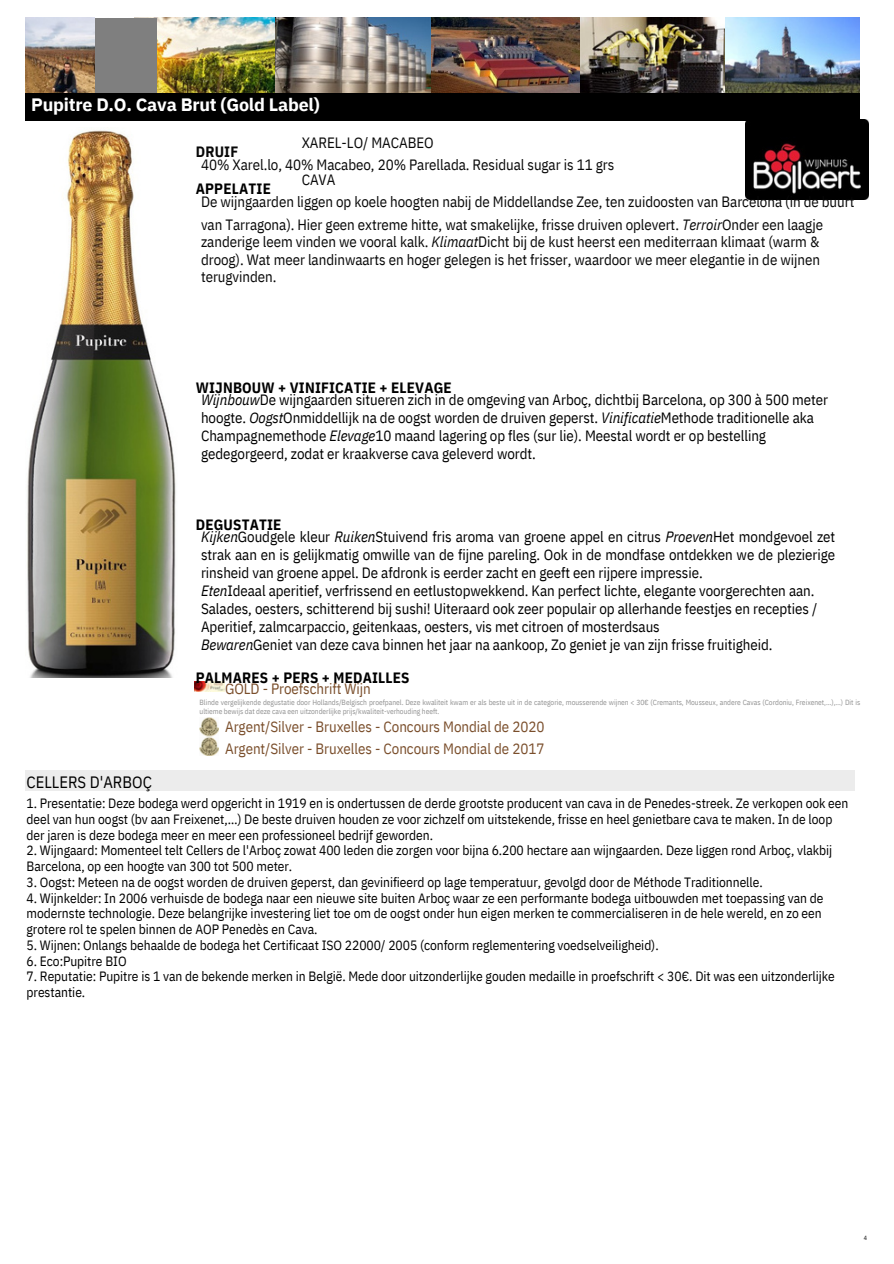
<style>
.page{position:relative;width:894px;height:1264px;background:#fff}
.page>*{position:absolute;margin:0;border:0;box-sizing:border-box;transform-origin:0 0}
.t1{font:700 17.85px "IBM Plex Sans";letter-spacing:-.01em;color:#fff}
.t2{font:16.5px "IBM Plex Sans Cond";color:#000}
.t3{font:15px/22.5px "IBM Plex Sans Cond";letter-spacing:-.005em;color:#7a4e2b}
.t4{font:700 15px "IBM Plex Sans Cond";letter-spacing:.01em;color:#000}
.t5{font:15px "IBM Plex Sans Cond";letter-spacing:-.005em;color:#080808}
.t6{font:700 15px "IBM Plex Sans Cond";letter-spacing:.01em;color:#080808}
.t7{font:14.85px/18px "IBM Plex Sans Cond";letter-spacing:-.005em;color:#000}
.t8{font:14.85px/22.5px "IBM Plex Sans Cond";letter-spacing:-.005em;color:#080808}
.t9{font:13.5px/15.8px "IBM Plex Sans Cond";letter-spacing:-.005em;color:#000}
.t10{font:7.5px/9px "IBM Plex Sans Cond";letter-spacing:-.005em;color:#929292}
.t11{font:6px "IBM Plex Sans Cond";color:#000}
.s1{font-style:italic}
</style>
<div class="page">
<img style="left:745px;top:119px;width:122px;height:80px">
<img style="left:27px;top:130px;width:149px;height:547px">
<div style="left:26px;top:770px;width:828px;height:21px;background:#ececec"></div>
<img style="left:157px;top:18px;width:118px;height:75px">
<div style="left:25px;top:18px;width:132px;height:92px;background:#7f7f7f"></div>
<img style="left:724px;top:18px;width:135px;height:75px">
<img style="left:275px;top:18px;width:156px;height:75px">
<img style="left:579px;top:18px;width:145px;height:75px">
<img style="left:431px;top:18px;width:148px;height:75px">
<img style="left:25px;top:18px;width:69px;height:75px">
<div style="left:25px;top:93px;width:834px;height:27px;background:#000"></div>
<img style="left:195px;top:681px;width:29px;height:10px">
<img style="left:199px;top:717px;width:20px;height:38px">
<p class="t1" style="left:31px;top:93px;width:290px">Pupitre D.O. Cava Brut (Gold Label)</p>
<h4 class="t5" style="left:302px;top:132px;width:133px">XAREL-LO/ MACABEO</h4>
<h4 class="t5" style="left:302px;top:170px;width:35px">CAVA</h4>
<h5 class="t6" style="left:196px;top:142px;width:44px">DRUIF</h5>
<h5 class="t4" style="left:196px;top:179px;width:76px">APPELATIE</h5>
<p class="t8" style="left:201px;top:153px;width:414px">40% Xarel.lo, 40% Macabeo, 20% Parellada. Residual sugar is 11 grs</p>
<p class="t8" style="left:201px;top:190px;width:654px">De wijngaarden liggen op koele hoogten nabij de Middellandse Zee, ten zuidoosten van Barcelona (in de buurt van Tarragona). Hier geen extreme hitte, wat smakelijke, frisse druiven oplevert. <span class="s1">Terroir</span>Onder een laagje</p>
<p class="t8" style="left:201px;top:232px;width:620px;line-height:18px">zanderige leem vinden we vooral kalk. <span class="s1">Klimaat</span>Dicht bij de kust heerst een mediterraan klimaat (warm &amp; droog). Wat meer landinwaarts en hoger gelegen is het frisser, waardoor we meer elegantie in de wijnen</p>
<p class="t8" style="left:201px;top:265px;width:77px">terugvinden.</p>
<h3 class="t4" style="left:196px;top:377px;width:257px">WIJNBOUW + VINIFICATIE + ELEVAGE</h3>
<p class="t7" style="left:201px;top:390px;width:628px"><span class="s1">Wijnbouw</span>De wijngaarden situeren zich in de omgeving van Arboç, dichtbij Barcelona, op 300 à 500 meter hoogte. <span class="s1">Oogst</span>Onmiddellijk na de oogst worden de druiven geperst. <span class="s1">Vinificatie</span>Methode traditionelle aka Champagnemethode <span class="s1">Elevage</span>10 maand lagering op fles (sur lie). Meestal wordt er op bestelling gedegorgeerd, zodat er kraakverse cava geleverd wordt.</p>
<h3 class="t4" style="left:196px;top:515px;width:87px">DEGUSTATIE</h3>
<p class="t7" style="left:201px;top:527px;width:635px"><span class="s1">Kijken</span>Goudgele kleur <span class="s1">Ruiken</span>Stuivend fris aroma van groene appel en citrus <span class="s1">Proeven</span>Het mondgevoel zet strak aan en is gelijkmatig omwille van de fijne pareling. Ook in de mondfase ontdekken we de plezierige rinsheid van groene appel. De afdronk is eerder zacht en geeft een rijpere impressie.<br><span class="s1">Eten</span>Ideaal aperitief, verfrissend en eetlustopwekkend. Kan perfect lichte, elegante voorgerechten aan.<br>Salades, oesters, schitterend bij sushi! Uiteraard ook zeer populair op allerhande feestjes en recepties / Aperitief, zalmcarpaccio, geitenkaas, oesters, vis met citroen of mosterdsaus<br><span class="s1">Bewaren</span>Geniet van deze cava binnen het jaar na aankoop, Zo geniet je van zijn frisse fruitigheid.</p>
<h3 class="t2" style="left:27px;top:771px;width:127px">CELLERS D'ARBOÇ</h3>
<h5 class="t4" style="left:196px;top:667px;width:215px">PALMARES + PERS + MEDAILLES</h5>
<h3 class="t3" style="left:225px;top:677px;width:147px">GOLD - Proefschrift Wijn</h3>
<h3 class="t3" style="left:225px;top:714px;width:321px">Argent/Silver - Bruxelles - Concours Mondial de 2020<br>Argent/Silver - Bruxelles - Concours Mondial de 2017</h3>
<p class="t10" style="left:199px;top:698px;width:662px">Blinde vergelijkende degustatie door Hollands/Belgisch proefpanel. Deze kwaliteit kwam er als beste uit in de categorie, mousserende wijnen &lt; 30€ (Cremants, Mousseux, andere Cavas (Cordoniu, Freixenet,…),…) Dit is ultieme bewijs dat deze cava een uitzonderlijke prijs/kwaliteit-verhouding heeft.</p>
<h5 class="t9" style="left:27px;top:795px;width:823px">1. Presentatie: Deze bodega werd opgericht in 1919 en is ondertussen de derde grootste producent van cava in de Penedes-streek. Ze verkopen ook een deel van hun oogst (bv aan Freixenet,…) De beste druiven houden ze voor zichzelf om uitstekende, frisse en heel genietbare cava te maken. In de loop der jaren is deze bodega meer en meer een professioneel bedrijf geworden.</h5>
<h5 class="t9" style="left:27px;top:842px;width:807px">2. Wijngaard: Momenteel telt Cellers de l'Arboç zowat 400 leden die zorgen voor bijna 6.200 hectare aan wijngaarden. Deze liggen rond Arboç, vlakbij<br>Barcelona, op een hoogte van 300 tot 500 meter.</h5>
<h5 class="t9" style="left:27px;top:873px;width:737px">3. Oogst: Meteen na de oogst worden de druiven geperst, dan gevinifieerd op lage temperatuur, gevolgd door de Méthode Traditionnelle.</h5>
<h5 class="t9" style="left:27px;top:889px;width:798px">4. Wijnkelder: In 2006 verhuisde de bodega naar een nieuwe site buiten Arboç waar ze een performante bodega uitbouwden met toepassing van de modernste technologie. Deze belangrijke investering liet toe om de oogst onder hun eigen merken te commercialiseren in de hele wereld, en zo een grotere rol te spelen binnen de AOP Penedès en Cava.</h5>
<h5 class="t9" style="left:27px;top:936px;width:633px">5. Wijnen: Onlangs behaalde de bodega het Certificaat ISO 22000/ 2005 (conform reglementering voedselveiligheid).</h5>
<h5 class="t9" style="left:27px;top:952px;width:101px">6. Eco:Pupitre BIO</h5>
<h5 class="t9" style="left:27px;top:968px;width:809px">7. Reputatie: Pupitre is 1 van de bekende merken in België. Mede door uitzonderlijke gouden medaille in proefschrift &lt; 30€. Dit was een uitzonderlijke prestantie.</h5>
<h5 class="t11" style="left:863px;top:1233px;width:5px">4</h5>
</div>
